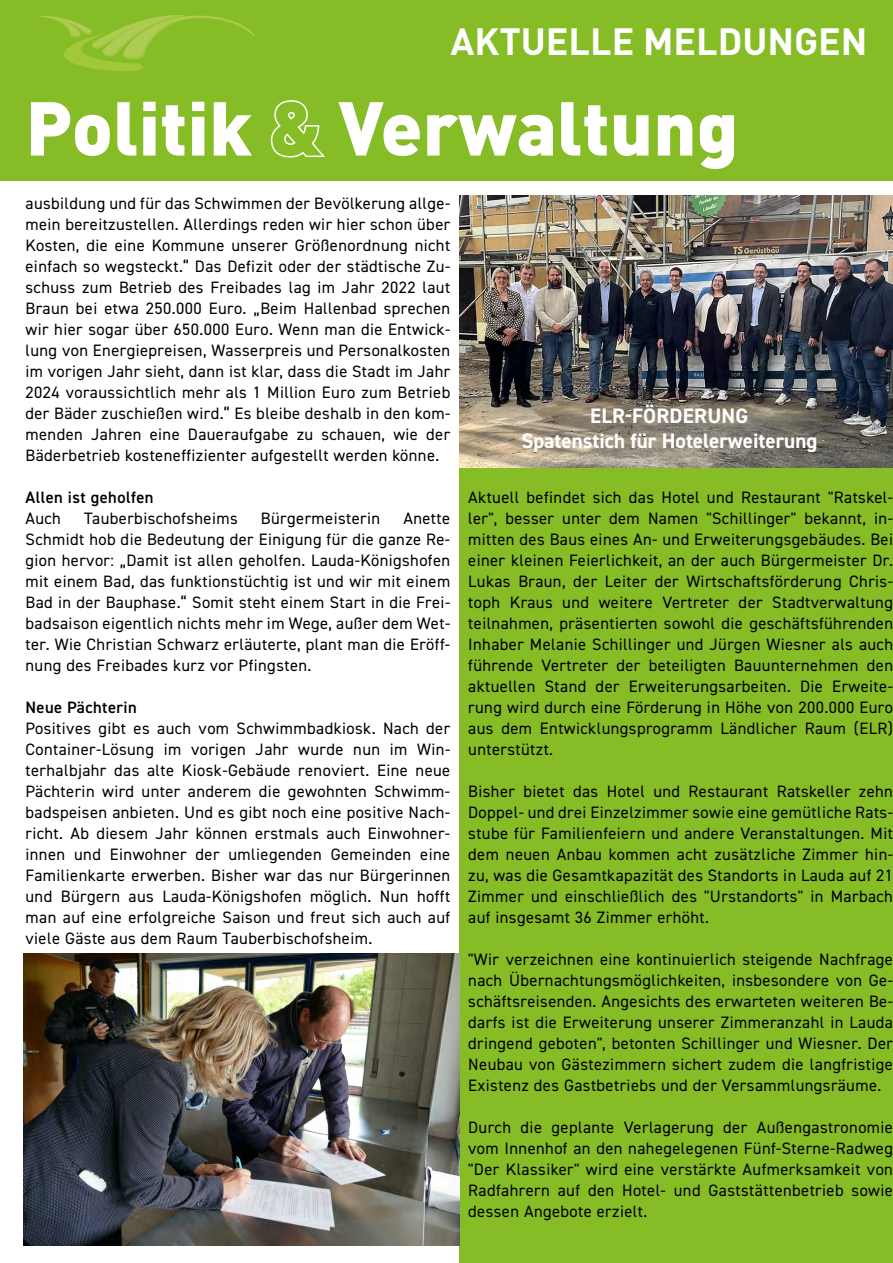
<style>
.page{position:relative;width:893px;height:1263px;background:#fff}
.page>*{position:absolute;margin:0;border:0;box-sizing:border-box;transform-origin:0 0}
.t1{font:900 75px "DIN Pro";color:#fff}
.t2{font:700 37.5px "DIN Pro";color:#fff}
.t3{font:700 21px/25.2px "DIN2014";color:#fff;text-align:center}
.t4{font:16.5px/21px "DIN2014";letter-spacing:.025em;color:#000;text-align:justify}
.t5{font:600 16.5px "DIN2014";letter-spacing:.025em;color:#000}
</style>
<div class="page">
<div style="left:459px;top:196px;width:434px;height:1067px;background:#86bc25"></div>
<div style="left:0;top:0;width:893px;height:180px;background:#86bc25"></div>
<svg style="left:38px;top:15px;width:217px;height:56px"></svg>
<img style="left:23px;top:953px;width:436px;height:292px">
<img style="left:459px;top:196px;width:434px;height:272px">
<h2 class="t2" style="left:451px;top:15px;width:418px">AKTUELLE MELDUNGEN</h2>
<h1 class="t1" style="left:26px;top:77px;width:715px">Politik &amp; Verwaltung</h1>
<p class="t4" style="left:26px;top:192px;width:426px">ausbildung und für das Schwimmen der Bevölkerung allge&shy;mein bereitzustellen. Allerdings reden wir hier schon über Kosten, die eine Kommune unserer Größenordnung nicht einfach so wegsteckt.“ Das Defizit oder der städtische Zu&shy;schuss zum Betrieb des Freibades lag im Jahr 2022 laut Braun bei etwa 250.000 Euro. „Beim Hallenbad sprechen wir hier sogar über 650.000 Euro. Wenn man die Entwick&shy;lung von Energiepreisen, Wasserpreis und Personalkosten im vorigen Jahr sieht, dann ist klar, dass die Stadt im Jahr 2024 voraussichtlich mehr als 1 Million Euro zum Betrieb der Bäder zuschießen wird.“ Es bleibe deshalb in den kom&shy;menden Jahren eine Daueraufgabe zu schauen, wie der Bäderbetrieb kosteneffizienter aufgestellt werden könne.</p>
<p class="t5" style="left:26px;top:486px;width:129px">Allen ist geholfen</p>
<p class="t4" style="left:26px;top:507px;width:37px">Auch</p>
<p class="t4" style="left:84px;top:507px;width:155px">Tauberbischofsheims</p>
<p class="t4" style="left:261px;top:507px;width:121px">Bürgermeisterin</p>
<p class="t4" style="left:26px;top:507px;width:426px;text-indent:378px">Anette Schmidt hob die Bedeutung der Einigung für die ganze Re&shy;gion hervor: „Damit ist allen geholfen. Lauda-Königshofen mit einem Bad, das funktionstüchtig ist und wir mit einem Bad in der Bauphase.“ Somit steht einem Start in die Frei&shy;badsaison eigentlich nichts mehr im Wege, außer dem Wet&shy;ter. Wie Christian Schwarz erläuterte, plant man die Eröff&shy;nung des Freibades kurz vor Pfingsten.</p>
<p class="t5" style="left:26px;top:696px;width:113px">Neue Pächterin</p>
<p class="t4" style="left:26px;top:717px;width:426px">Positives gibt es auch vom Schwimmbadkiosk. Nach der Container-Lösung im vorigen Jahr wurde nun im Win&shy;terhalbjahr das alte Kiosk-Gebäude renoviert. Eine neue Pächterin wird unter anderem die gewohnten Schwimm&shy;badspeisen anbieten. Und es gibt noch eine positive Nach&shy;richt. Ab diesem Jahr können erstmals auch Einwohner&shy;innen und Einwohner der umliegenden Gemeinden eine Familienkarte erwerben. Bisher war das nur Bürgerinnen und Bürgern aus Lauda-Königshofen möglich. Nun hofft man auf eine erfolgreiche Saison und freut sich auch auf viele Gäste aus dem Raum Tauberbischofsheim.</p>
<p class="t3" style="left:521px;top:403px;width:297px">ELR-FÖRDERUNG<br>Spatenstich für Hotelerweiterung</p>
<p class="t4" style="left:468px;top:486px;width:426px">Aktuell befindet sich das Hotel und Restaurant "Ratskel&shy;ler", besser unter dem Namen "Schillinger" bekannt, in&shy;mitten des Baus eines An- und Erweiterungsgebäudes. Bei einer kleinen Feierlichkeit, an der auch Bürgermeister Dr.<br>Lukas Braun, der Leiter der Wirtschaftsförderung Chris&shy;toph Kraus und weitere Vertreter der Stadtverwaltung teilnahmen, präsentierten sowohl die geschäftsführenden Inhaber Melanie Schillinger und Jürgen Wiesner als auch führende Vertreter der beteiligten Bauunternehmen den aktuellen Stand der Erweiterungsarbeiten. Die Erweite&shy;rung wird durch eine Förderung in Höhe von 200.000 Euro aus dem Entwicklungsprogramm Ländlicher Raum (ELR) unterstützt.</p>
<p class="t4" style="left:468px;top:780px;width:426px">Bisher bietet das Hotel und Restaurant Ratskeller zehn Doppel- und drei Einzelzimmer sowie eine gemütliche Rats&shy;stube für Familienfeiern und andere Veranstaltungen. Mit dem neuen Anbau kommen acht zusätzliche Zimmer hin&shy;zu, was die Gesamtkapazität des Standorts in Lauda auf 21<br>Zimmer und einschließlich des "Urstandorts" in Marbach auf insgesamt 36 Zimmer erhöht.</p>
<p class="t4" style="left:468px;top:948px;width:426px">"Wir verzeichnen eine kontinuierlich steigende Nachfrage nach Übernachtungsmöglichkeiten, insbesondere von Ge&shy;schäftsreisenden. Angesichts des erwarteten weiteren Be&shy;darfs ist die Erweiterung unserer Zimmeranzahl in Lauda dringend geboten", betonten Schillinger und Wiesner. Der Neubau von Gästezimmern sichert zudem die langfristige Existenz des Gastbetriebs und der Versammlungsräume.</p>
<p class="t4" style="left:468px;top:1116px;width:426px">Durch die geplante Verlagerung der Außengastronomie vom Innenhof an den nahegelegenen Fünf-Sterne-Radweg "Der Klassiker" wird eine verstärkte Aufmerksamkeit von Radfahrern auf den Hotel- und Gaststättenbetrieb sowie dessen Angebote erzielt.</p>
</div>
